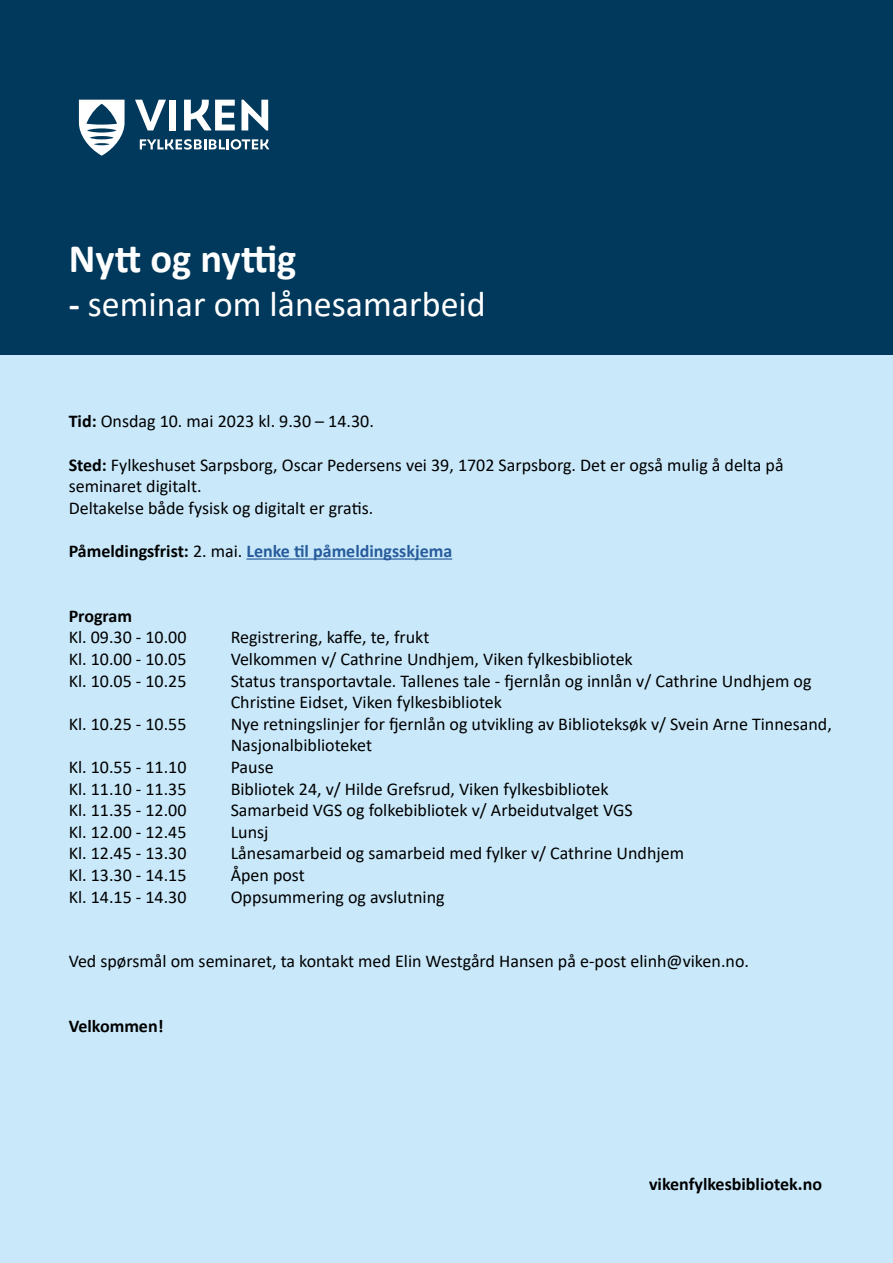
<style>
.page{position:relative;width:893px;height:1263px;background:#fff}
.page>*{position:absolute;margin:0;border:0;box-sizing:border-box;transform-origin:0 0}
.t1{font:700 40.5px "Calibri";color:#fff}
.t2{font:36px "Calibri";color:#fff}
.t3{font:18px/21.6px "Calibri";color:#000}
.t4{font:700 18px "Calibri";color:#275b9b}
.t5{font:700 18px "Calibri";color:#000}
.s1{font-weight:700}
.s2{color:#000}
.s3{font-weight:400;color:#000}
</style>
<div class="page">
<div style="left:0;top:0;width:893px;height:443px;background:#00395b"></div>
<div style="left:0;top:355px;width:893px;height:908px;background:#c9e9fb"></div>
<hr style="left:246px;top:558px;width:206px;height:2px;background:#275b9b">
<svg style="left:79px;top:100px;width:46px;height:56px"></svg>
<div style="left:169px;top:100px;width:7px;height:30px;background:#fff"></div>
<svg style="left:184px;top:100px;width:51px;height:30px"></svg>
<svg style="left:241px;top:100px;width:27px;height:30px"></svg>
<svg style="left:135px;top:100px;width:31px;height:30px"></svg>
<svg style="left:140px;top:139px;width:129px;height:11px"></svg>
<h1 class="t1" style="left:69px;top:230px;width:229px">Nytt og nyttig</h1>
<h2 class="t2" style="left:69px;top:279px;width:419px"><span class="s1">-</span> seminar om lånesamarbeid</h2>
<p class="t3" style="left:69px;top:410px;width:307px"><span class="s1">Tid:</span> Onsdag 10. mai 2023 kl. 9.30 – 14.30.</p>
<p class="t3" style="left:69px;top:453px;width:716px"><span class="s1">Sted:</span> Fylkeshuset Sarpsborg, Oscar Pedersens vei 39, 1702 Sarpsborg. Det er også mulig å delta på seminaret digitalt.<br>Deltakelse både fysisk og digitalt er gratis.</p>
<p class="t4" style="left:69px;top:538px;width:385px"><span class="s2">Påmeldingsfrist:</span> <span class="s3">2. mai.</span> Lenke til påmeldingsskjema</p>
<p class="t5" style="left:69px;top:603px;width:65px">Program</p>
<p class="t3" style="left:69px;top:626px;width:119px">Kl. 09.30 - 10.00</p>
<p class="t3" style="left:231px;top:626px;width:200px">Registrering, kaffe, te, frukt</p>
<p class="t3" style="left:69px;top:648px;width:119px">Kl. 10.00 - 10.05</p>
<p class="t3" style="left:231px;top:648px;width:404px">Velkommen v/ Cathrine Undhjem, Viken fylkesbibliotek</p>
<p class="t3" style="left:69px;top:669px;width:119px">Kl. 10.05 - 10.25</p>
<p class="t3" style="left:231px;top:669px;width:582px">Status transportavtale. Tallenes tale - fjernlån og innlån v/ Cathrine Undhjem og<br>Christine Eidset, Viken fylkesbibliotek</p>
<p class="t3" style="left:69px;top:713px;width:119px">Kl. 10.25 - 10.55</p>
<p class="t3" style="left:231px;top:713px;width:603px">Nye retningslinjer for fjernlån og utvikling av Biblioteksøk v/ Svein Arne Tinnesand,<br>Nasjonalbiblioteket</p>
<p class="t3" style="left:69px;top:756px;width:119px">Kl. 10.55 - 11.10</p>
<p class="t3" style="left:231px;top:756px;width:44px">Pause</p>
<p class="t3" style="left:69px;top:777px;width:119px">Kl. 11.10 - 11.35</p>
<p class="t3" style="left:231px;top:777px;width:380px">Bibliotek 24, v/ Hilde Grefsrud, Viken fylkesbibliotek</p>
<p class="t3" style="left:69px;top:799px;width:119px">Kl. 11.35 - 12.00</p>
<p class="t3" style="left:231px;top:799px;width:403px">Samarbeid VGS og folkebibliotek v/ Arbeidutvalget VGS</p>
<p class="t3" style="left:69px;top:821px;width:119px">Kl. 12.00 - 12.45</p>
<p class="t3" style="left:231px;top:821px;width:39px">Lunsj</p>
<p class="t3" style="left:69px;top:842px;width:119px">Kl. 12.45 - 13.30</p>
<p class="t3" style="left:231px;top:842px;width:455px">Lånesamarbeid og samarbeid med fylker v/ Cathrine Undhjem</p>
<p class="t3" style="left:69px;top:864px;width:119px">Kl. 13.30 - 14.15</p>
<p class="t3" style="left:231px;top:864px;width:76px">Åpen post</p>
<p class="t3" style="left:69px;top:885px;width:119px">Kl. 14.15 - 14.30</p>
<p class="t3" style="left:231px;top:885px;width:215px">Oppsummering og avslutning</p>
<p class="t3" style="left:69px;top:950px;width:682px">Ved spørsmål om seminaret, ta kontakt med Elin Westgård Hansen på e-post elinh@viken.no.</p>
<p class="t5" style="left:69px;top:1013px;width:96px">Velkommen!</p>
<p class="t5" style="left:649px;top:1171px;width:174px">vikenfylkesbibliotek.no</p>
</div>
